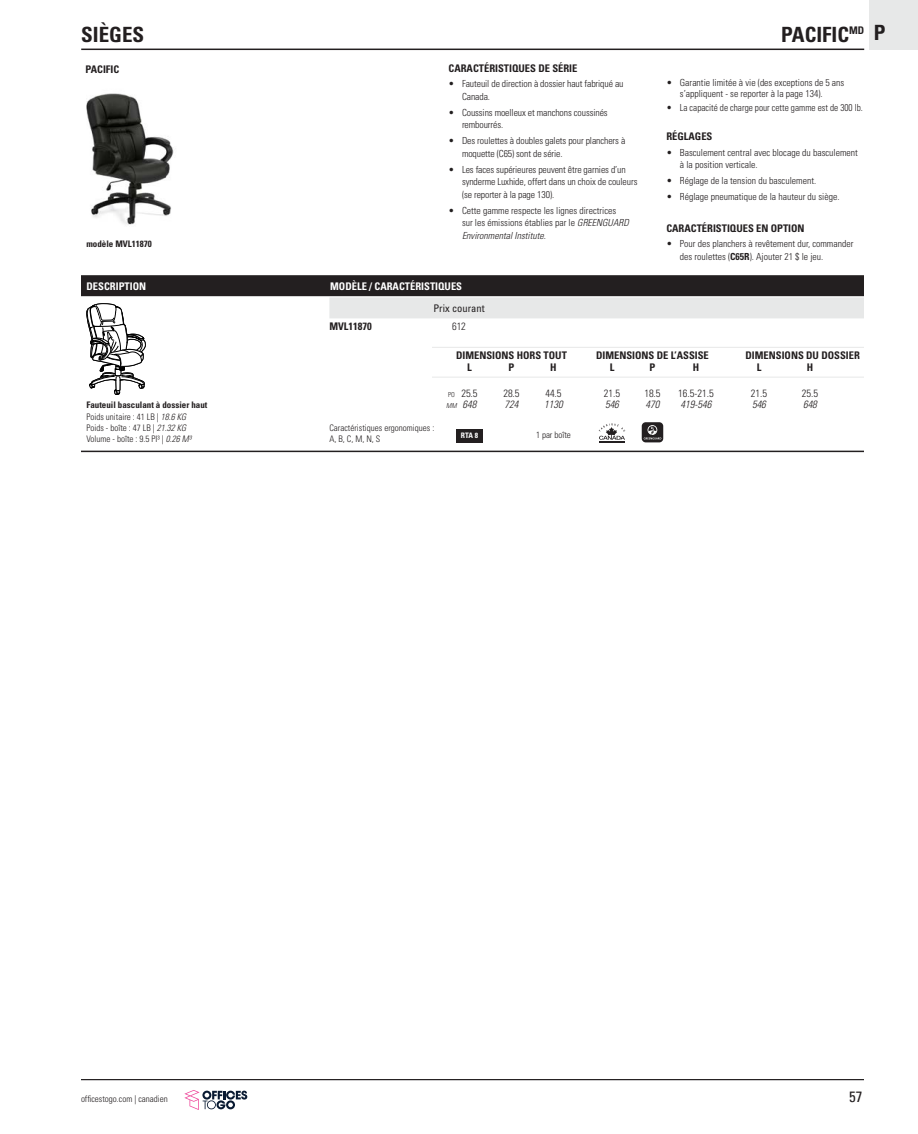
<style>
.page{position:relative;width:918px;height:1134px;background:#fff}
.page>*{position:absolute;margin:0;border:0;box-sizing:border-box;transform-origin:0 0}
.t1{font:700 condensed 21px "Univers LT Std";color:#231f20}
.t2{font:condensed 15px "Univers LT Std";color:#231f20}
.Standard_features_header__F{font:700 condensed 10.5px "Univers LT Std";color:#231f20}
.Final_Dimensions{font:700 condensed 10.5px "Univers LT Std";color:#231f20}
.WDH_numbers__F{font:300 condensed 10.5px "Univers LT Std";color:#231f20}
.Black_Header{font:700 condensed 10.5px "Univers LT Std";color:#fff}
.WDH_numbers__F-2{font:italic 300 condensed 10.5px "Univers LT Std";color:#231f20}
.grades{font:condensed 10.5px "Univers LT Std";color:#231f20}
.Pricing{font:700 condensed 10.5px "Univers LT Std";color:#231f20}
.Final_W_D_H__F{font:700 condensed 10.5px "Univers LT Std";color:#231f20}
.model_name{font:700 condensed 10.5px "Univers LT Std";color:#231f20}
.Pricing-2{font:300 condensed 10.5px "Univers LT Std";color:#231f20}
.t3{font:300 condensed 9.75px/12.6px "Univers LT Std";color:#231f20}
.t4{font:300 condensed 9.75px "Univers LT Std";color:#231f20;scale:.95 1}
.WDH_numbers__F-3{font:300 condensed 9px "Univers LT Std";color:#231f20}
.WDH_numbers__F-4{font:700 condensed 9px "Univers LT Std";color:#231f20}
.t5{font:700 condensed 7.5px "Univers LT Std";color:#fff}
.s1{font-style:italic}
.s2{font-weight:700}
.s3{font-size:6.75px}
</style>
<div class="page">
<hr style="left:81px;top:1079px;width:783px;height:1px;background:#231f20">
<svg style="left:184px;top:1090px;width:63px;height:19px"></svg>
<div style="left:869px;top:0;width:49px;height:50px;background:#e7e8e8"></div>
<hr style="left:81px;top:49px;width:783px;height:1px;background:#231f20">
<div style="left:329px;top:297px;width:535px;height:21px;background:#e7e8e8"></div>
<hr style="left:432px;top:347px;width:432px;height:1px;background:#e7e8e8">
<hr style="left:432px;top:377px;width:432px;height:1px;background:#e7e8e8">
<hr style="left:81px;top:451px;width:783px;height:1px;background:#231f20">
<img style="left:86px;top:93px;width:88px;height:132px">
<div style="left:81px;top:275px;width:783px;height:21px;background:#231f20"></div>
<svg style="left:86px;top:303px;width:60px;height:92px"></svg>
<div style="left:456px;top:429px;width:27px;height:13px;background:#231f20"></div>
<hr style="left:599px;top:441px;width:26px;height:2px;background:#231f20">
<svg style="left:599px;top:423px;width:26px;height:17px"></svg>
<svg style="left:642px;top:422px;width:21px;height:20px"></svg>
<svg style="left:644px;top:425px;width:17px;height:14px"></svg>
<h1 class="t1" style="left:81px;top:21px;width:65px">SIÈGES</h1>
<h1 class="t1" style="left:781px;top:21px;width:106px">PACIFIC P</h1>
<p class="Standard_features_header__F" style="left:849px;top:24px;width:17px">MD</p>
<p class="model_name" style="left:85px;top:62px;width:35px">PACIFIC</p>
<p class="Standard_features_header__F" style="left:448px;top:61px;width:130px">CARACTÉRISTIQUES DE SÉRIE</p>
<p class="t3" style="left:462px;top:78px;width:163px;text-indent:-14px">• Fauteuil de direction à dossier haut fabriqué au<br>Canada.</p>
<p class="t3" style="left:462px;top:106px;width:147px;text-indent:-14px">• Coussins moelleux et manchons coussinés rembourrés.</p>
<p class="t3" style="left:462px;top:135px;width:165px;text-indent:-14px">• Des roulettes à doubles galets pour planchers à moquette (C65) sont de série.</p>
<p class="t3" style="left:462px;top:163px;width:177px;text-indent:-14px">• Les faces supérieures peuvent être garnies d’un synderme Luxhide, offert dans un choix de couleurs (se reporter à la page 130).</p>
<p class="t3" style="left:462px;top:204px;width:168px;text-indent:-14px">• Cette gamme respecte les lignes directrices sur les émissions établies par le <span class="s1">GREENGUARD<br>Environmental Institute</span>.</p>
<p class="t3" style="left:680px;top:76px;width:166px;line-height:11.2px;text-indent:-14px">• Garantie limitée à vie (des exceptions de 5 ans s’appliquent - se reporter à la page 134).</p>
<p class="t4" style="left:666px;top:102px;width:208px">• La capacité de charge pour cette gamme est de 300 lb.</p>
<p class="Standard_features_header__F" style="left:666px;top:130px;width:48px">RÉGLAGES</p>
<p class="t3" style="left:680px;top:146px;width:180px;text-indent:-14px">• Basculement central avec blocage du basculement à la position verticale.</p>
<p class="t3" style="left:666px;top:174px;width:151px">• Réglage de la tension du basculement.</p>
<p class="t3" style="left:666px;top:190px;width:175px">• Réglage pneumatique de la hauteur du siège.</p>
<p class="Standard_features_header__F" style="left:666px;top:221px;width:140px">CARACTÉRISTIQUES EN OPTION</p>
<p class="t3" style="left:680px;top:238px;width:175px;text-indent:-14px">• Pour des planchers à revêtement dur, commander des roulettes (<span class="s2">C65R</span>). Ajouter 21 $ le jeu.</p>
<p class="WDH_numbers__F-4" style="left:86px;top:238px;width:67px">modèle MVL11870</p>
<p class="Black_Header" style="left:87px;top:280px;width:61px">DESCRIPTION</p>
<p class="Black_Header" style="left:330px;top:280px;width:133px">MODÈLE / CARACTÉRISTIQUES</p>
<p class="grades" style="left:433px;top:301px;width:53px">Prix courant</p>
<p class="Pricing" style="left:329px;top:320px;width:44px">MVL11870</p>
<p class="Pricing-2" style="left:452px;top:320px;width:15px">612</p>
<p class="Final_Dimensions" style="left:456px;top:349px;width:112px">DIMENSIONS HORS TOUT</p>
<p class="Final_Dimensions" style="left:596px;top:349px;width:114px">DIMENSIONS DE L’ASSISE</p>
<p class="Final_Dimensions" style="left:746px;top:349px;width:116px">DIMENSIONS DU DOSSIER</p>
<p class="Final_W_D_H__F" style="left:467px;top:361px;width:6px">L</p>
<p class="Final_W_D_H__F" style="left:509px;top:361px;width:7px">P</p>
<p class="Final_W_D_H__F" style="left:550px;top:361px;width:8px">H</p>
<p class="Final_W_D_H__F" style="left:610px;top:361px;width:6px">L</p>
<p class="Final_W_D_H__F" style="left:650px;top:361px;width:7px">P</p>
<p class="Final_W_D_H__F" style="left:693px;top:361px;width:8px">H</p>
<p class="Final_W_D_H__F" style="left:757px;top:361px;width:6px">L</p>
<p class="Final_W_D_H__F" style="left:807px;top:361px;width:8px">H</p>
<p class="WDH_numbers__F" style="left:448px;top:387px;width:31px"><span class="s3">PO</span> 25.5</p>
<p class="WDH_numbers__F" style="left:503px;top:387px;width:18px">28.5</p>
<p class="WDH_numbers__F" style="left:545px;top:387px;width:18px">44.5</p>
<p class="WDH_numbers__F" style="left:604px;top:387px;width:18px">21.5</p>
<p class="WDH_numbers__F" style="left:644px;top:387px;width:18px">18.5</p>
<p class="WDH_numbers__F" style="left:678px;top:387px;width:37px">16.5-21.5</p>
<p class="WDH_numbers__F" style="left:751px;top:387px;width:18px">21.5</p>
<p class="WDH_numbers__F" style="left:802px;top:387px;width:18px">25.5</p>
<p class="WDH_numbers__F-4" style="left:86px;top:399px;width:122px">Fauteuil basculant à dossier haut</p>
<p class="WDH_numbers__F-2" style="left:446px;top:398px;width:32px"><span class="s3">MM</span> 648</p>
<p class="WDH_numbers__F-2" style="left:505px;top:398px;width:15px">724</p>
<p class="WDH_numbers__F-2" style="left:544px;top:398px;width:20px">1130</p>
<p class="WDH_numbers__F-2" style="left:605px;top:398px;width:15px">546</p>
<p class="WDH_numbers__F-2" style="left:646px;top:398px;width:15px">470</p>
<p class="WDH_numbers__F-2" style="left:681px;top:398px;width:32px">419-546</p>
<p class="WDH_numbers__F-2" style="left:752px;top:398px;width:15px">546</p>
<p class="WDH_numbers__F-2" style="left:803px;top:398px;width:15px">648</p>
<p class="WDH_numbers__F-3" style="left:86px;top:411px;width:101px">Poids unitaire : 41 LB | <span class="s1">18.6 KG</span></p>
<p class="WDH_numbers__F-3" style="left:86px;top:422px;width:101px">Poids - boîte : 47 LB | <span class="s1">21.32 KG</span></p>
<p class="WDH_numbers__F-3" style="left:329px;top:422px;width:106px">Caractéristiques ergonomiques :</p>
<p class="WDH_numbers__F-3" style="left:86px;top:434px;width:106px">Volume - boîte : 9.5 PI³ | <span class="s1">0.26 M³</span></p>
<p class="WDH_numbers__F-3" style="left:329px;top:434px;width:52px">A, B, C, M, N, S</p>
<p class="t5" style="left:461px;top:431px;width:19px">RTA 8</p>
<p class="WDH_numbers__F-3" style="left:536px;top:429px;width:36px">1 par boîte</p>
<p class="WDH_numbers__F-3" style="left:81px;top:1094px;width:88px">officestogo.com | canadien</p>
<h2 class="t2" style="left:849px;top:1087px;width:15px">57</h2>
</div>
